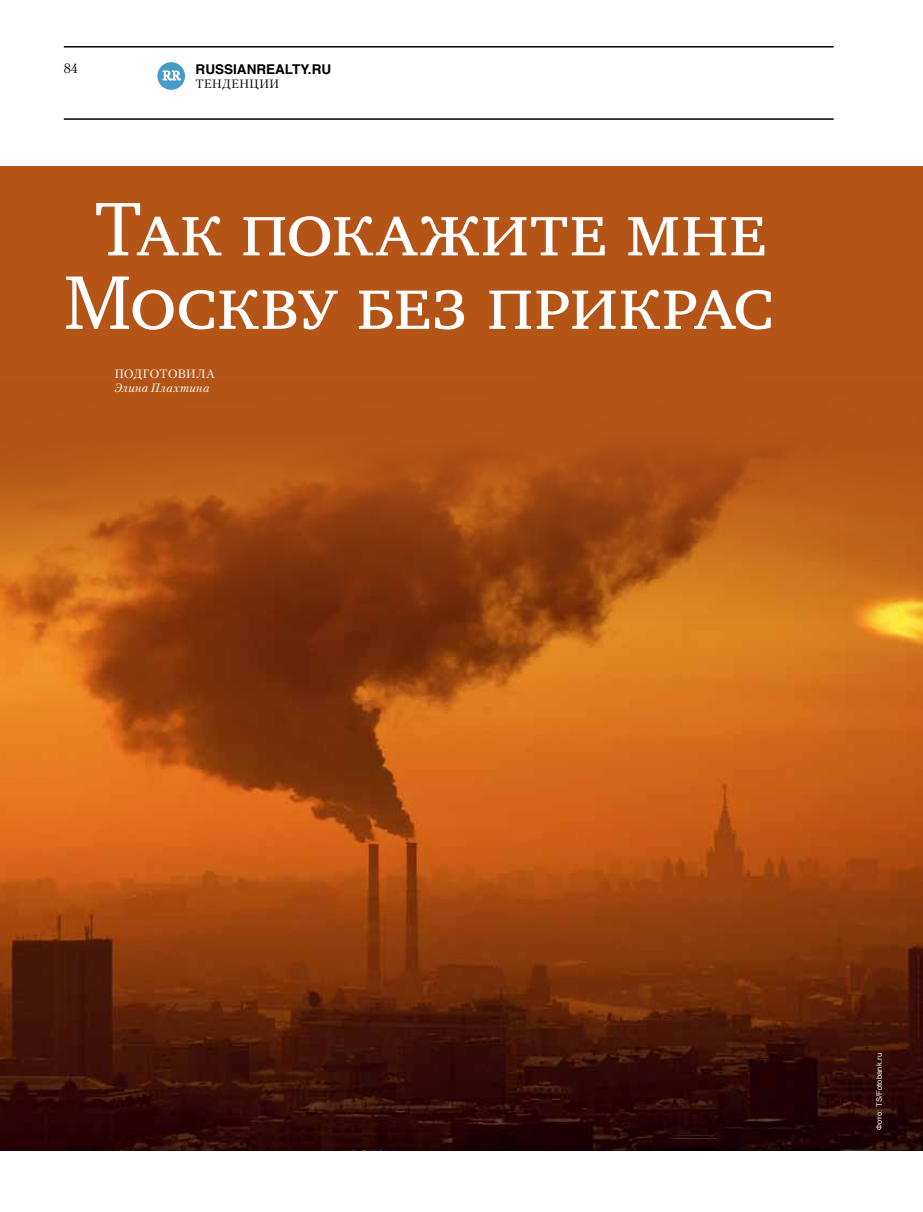
<style>
.page{position:relative;width:923px;height:1212px;background:#fff}
.page>*{position:absolute;margin:0;border:0;box-sizing:border-box;transform-origin:0 0}
.t1{font:78px/73.5px "Charter SCC";letter-spacing:-.01em;color:#fff;text-align:center}
.t2{font:700 13.5px "Helvetica TF";color:#000}
.t3{font:13.5px "Petersburg TF";color:#000}
.t4{font:12.6px "Petersburg TF";color:#fff}
.t5{font:italic 12px "Petersburg TF";letter-spacing:.04em;color:#fff}
.t6{font:12px "Petersburg TF";color:#fff}
.t7{font:12px "Petersburg TF";color:#000}
.t8{font:7.5px "Helvetica TF";letter-spacing:.025em;color:#fff}
</style>
<div class="page">
<hr style="left:64px;top:118px;width:769px;height:2px;background:#000">
<hr style="left:64px;top:46px;width:769px;height:2px;background:#000">
<div style="left:157px;top:62px;width:28px;height:28px;background:#479bc8;border-radius:50%"></div>
<svg style="left:163px;top:71px;width:18px;height:9px"></svg>
<div style="left:0;top:166px;width:923px;height:984px;background:#b45417"></div>
<img style="left:0;top:452px;width:923px;height:698px">
<p class="t3" style="left:64px;top:60px;width:16px">84</p>
<p class="t2" style="left:196px;top:58px;width:137px">RUSSIANREALTY.RU</p>
<p class="t7" style="left:196px;top:77px;width:85px">тенденции</p>
<p class="t4" style="left:162px;top:68px;width:20px">RR</p>
<p class="t1" style="left:64px;top:193px;width:712px">Так покажите мне<br>Москву без прикрас</p>
<p class="t6" style="left:114px;top:366px;width:99px">Подготовила</p>
<p class="t5" style="left:114px;top:380px;width:96px">Элина Плахтина</p>
<p class="t8" style="left:873px;top:1130px;width:79px;rotate:-90deg">Фото: TS/Fotobank.ru</p>
</div>
